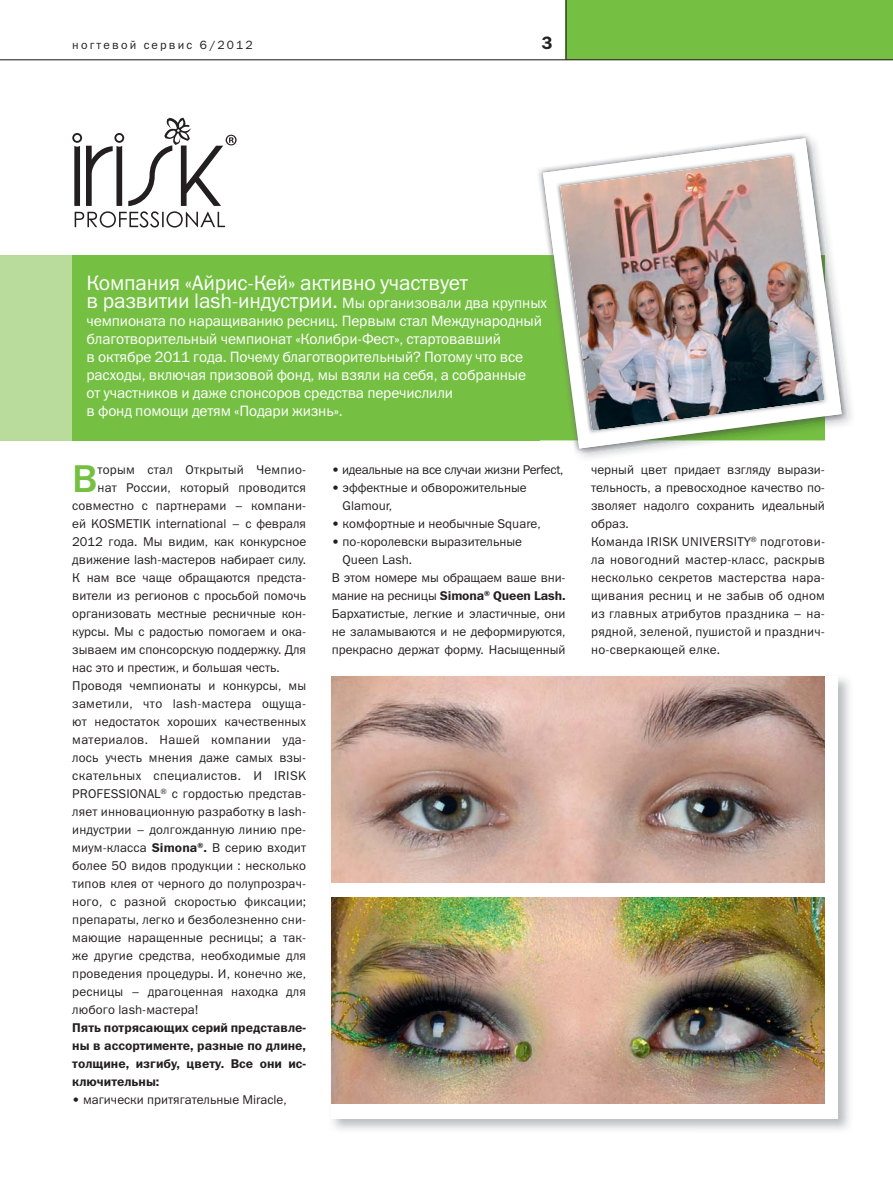
<style>
.page{position:relative;width:893px;height:1191px;background:#fff}
.page>*{position:absolute;margin:0;border:0;box-sizing:border-box;transform-origin:0 0}
.t1{font:39px "Franklin Gothic Medium C";color:#75c043}
.t2{font:21px/18px "Franklin Gothic Book C";letter-spacing:-.01em;color:#fff}
.t3{font:18px "Franklin Gothic Demi C";color:#231f20}
.t4{font:15px/18px "Franklin Gothic Book C";letter-spacing:-.01em;color:#fff}
.t5{font:12.75px/18px "Franklin Gothic Book C";letter-spacing:.01em;color:#231f20}
.t6{font:12.75px/18px "Franklin Gothic Demi C";color:#231f20;text-align:justify}
.t7{font:12.75px "Franklin Gothic Book C";letter-spacing:-.02em;color:#231f20}
.t8{font:12.75px "Franklin Gothic Book C";letter-spacing:.03em;color:#231f20}
.t9{font:12.75px "Franklin Gothic Book C";letter-spacing:-.01em;color:#231f20}
.t10{font:12px "Franklin Gothic Book C";letter-spacing:.18em;color:#231f20}
.s1{font-size:15px}
.s2{font-family:"Franklin Gothic Demi C"}
.s3{font-family:"Franklin Gothic Book C"}
</style>
<div class="page">
<div style="left:566px;top:0;width:327px;height:60px;background:#75c043"></div>
<hr style="left:0;top:59px;width:893px;height:1px;background:#231f20">
<hr style="left:566px;top:0;width:1px;height:60px;background:#231f20">
<div style="left:0;top:255px;width:72px;height:185px;background:#b9db9b"></div>
<div style="left:72px;top:255px;width:753px;height:185px;background:#75c043"></div>
<img style="left:540px;top:135px;width:308px;height:320px">
<svg style="left:543px;top:138px;width:299px;height:310px"></svg>
<img style="left:556px;top:151px;width:273px;height:284px">
<img style="left:560px;top:156px;width:265px;height:275px">
<img style="left:331px;top:676px;width:519px;height:454px">
<div style="left:332px;top:676px;width:506px;height:442px;background:#fff"></div>
<img style="left:332px;top:676px;width:493px;height:207px">
<img style="left:332px;top:897px;width:493px;height:206px">
<svg style="left:72px;top:117px;width:165px;height:110px"></svg>
<p class="t10" style="left:72px;top:41px;width:182px">ногтевой сервис 6/2012</p>
<h3 class="t3" style="left:541px;top:36px;width:12px">3</h3>
<h2 class="t2" style="left:87px;top:276px;width:456px">Компания «Айрис-Кей» активно участвует<br>в развитии lash-индустрии. <span class="s1">Мы организовали два крупны</span></h2>
<p class="t4" style="left:87px;top:313px;width:457px">чемпионата по наращиванию ресниц. Первым стал Международный благотворительный чемпионат «Колибри-Фест», стартовавший<br>в октябре 2011 года. Почему благотворительный? Потому что все расходы, включая призовой фонд, мы взяли на себя, а собранные от участников и даже спонсоров средства перечислили<br>в фонд помощи детям «Подари жизнь».</p>
<p class="t4" style="left:541px;top:295px;width:8px">х</p>
<h1 class="t1" style="left:72px;top:464px;width:27px">В</h1>
<p class="t5" style="left:98px;top:461px;width:210px">торым стал Открытый Чемпио-</p>
<p class="t5" style="left:98px;top:479px;width:210px">нат России, который проводится</p>
<p class="t5" style="left:72px;top:497px;width:235px">совместно с партнерами – компани-</p>
<p class="t5" style="left:72px;top:515px;width:235px">ей KOSMETIK international – с февраля</p>
<p class="t5" style="left:72px;top:533px;width:235px">2012 года. Мы видим, как конкурсное</p>
<p class="t5" style="left:72px;top:551px;width:235px">движение lash-мастеров набирает силу.</p>
<p class="t5" style="left:72px;top:569px;width:235px">К нам все чаще обращаются предста-</p>
<p class="t5" style="left:72px;top:587px;width:235px">вители из регионов с просьбой помочь</p>
<p class="t5" style="left:72px;top:605px;width:235px">организовать местные ресничные кон-</p>
<p class="t5" style="left:72px;top:623px;width:235px">курсы. Мы с радостью помогаем и ока-</p>
<p class="t5" style="left:72px;top:641px;width:235px">зываем им спонсорскую поддержку. Для</p>
<p class="t5" style="left:72px;top:659px;width:209px">нас это и престиж, и большая честь.</p>
<p class="t5" style="left:72px;top:677px;width:235px">Проводя чемпионаты и конкурсы, мы</p>
<p class="t5" style="left:72px;top:695px;width:235px">заметили, что lash-мастера ощуща-</p>
<p class="t5" style="left:72px;top:713px;width:235px">ют недостаток хороших качественных</p>
<p class="t5" style="left:72px;top:731px;width:235px">материалов. Нашей компании уда-</p>
<p class="t5" style="left:72px;top:749px;width:235px">лось учесть мнения даже самых взы-</p>
<p class="t8" style="left:72px;top:770px;width:235px">скательных специалистов. И IRISK</p>
<p class="t5" style="left:72px;top:785px;width:235px">PROFESSIONAL<sup>®</sup> с гордостью представ-</p>
<p class="t5" style="left:72px;top:803px;width:235px">ляет инновационную разработку в lash-</p>
<p class="t5" style="left:72px;top:821px;width:235px">индустрии – долгожданную линию пре-</p>
<p class="t5" style="left:72px;top:839px;width:235px">миум-класса <span class="s2">Simona</span><sup>®</sup><span class="s2">.</span> В серию входит</p>
<p class="t5" style="left:72px;top:857px;width:235px">более 50 видов продукции : несколько</p>
<p class="t5" style="left:72px;top:875px;width:235px">типов клея от черного до полупрозрач-</p>
<p class="t5" style="left:72px;top:893px;width:235px">ного, с разной скоростью фиксации;</p>
<p class="t5" style="left:72px;top:911px;width:235px">препараты, легко и безболезненно сни-</p>
<p class="t5" style="left:72px;top:929px;width:235px">мающие наращенные ресницы; а так-</p>
<p class="t5" style="left:72px;top:947px;width:235px">же другие средства, необходимые для</p>
<p class="t5" style="left:72px;top:965px;width:235px">проведения процедуры. И, конечно же,</p>
<p class="t5" style="left:72px;top:983px;width:235px">ресницы – драгоценная находка для</p>
<p class="t5" style="left:72px;top:1001px;width:128px">любого lash-мастера!</p>
<p class="t6" style="left:72px;top:1019px;width:235px">Пять потрясающих серий представле&shy;ны в ассортименте, разные по длине, толщине, изгибу, цвету. Все они ис&shy;ключительны:</p>
<p class="t5" style="left:72px;top:1091px;width:216px">• магически притягательные Miracle,</p>
<p class="t7" style="left:332px;top:464px;width:233px">• идеальные на все случаи жизни Perfect,</p>
<p class="t5" style="left:343px;top:479px;width:186px;text-indent:-11px">• эффектные и обворожительные<br>Glamour,</p>
<p class="t5" style="left:332px;top:515px;width:210px">• комфортные и необычные Square,</p>
<p class="t5" style="left:332px;top:533px;width:192px">• по-королевски выразительные</p>
<p class="t5" style="left:343px;top:551px;width:71px">Queen Lash.</p>
<p class="t9" style="left:332px;top:572px;width:235px">В этом номере мы обращаем ваше вни-</p>
<p class="t6" style="left:332px;top:587px;width:235px"><span class="s3">мание на ресницы</span> Simona<sup>®</sup> Queen Lash.</p>
<p class="t5" style="left:332px;top:605px;width:235px;text-align:justify">Бархатистые, легкие и эластичные, они не заламываются и не деформируются, прекрасно держат форму. Насыщенный</p>
<p class="t5" style="left:591px;top:461px;width:235px">черный цвет придает взгляду вырази&shy;тельность, а превосходное качество по&shy;зволяет надолго сохранить идеальный образ.<br>Команда IRISK UNIVERSITY<sup>®</sup> подготови&shy;ла новогодний мастер-класс, раскрыв несколько секретов мастерства нара&shy;щивания ресниц и не забыв об одном из главных атрибутов праздника – на&shy;рядной, зеленой, пушистой и празднич&shy;но-сверкающей елке.</p>
</div>
